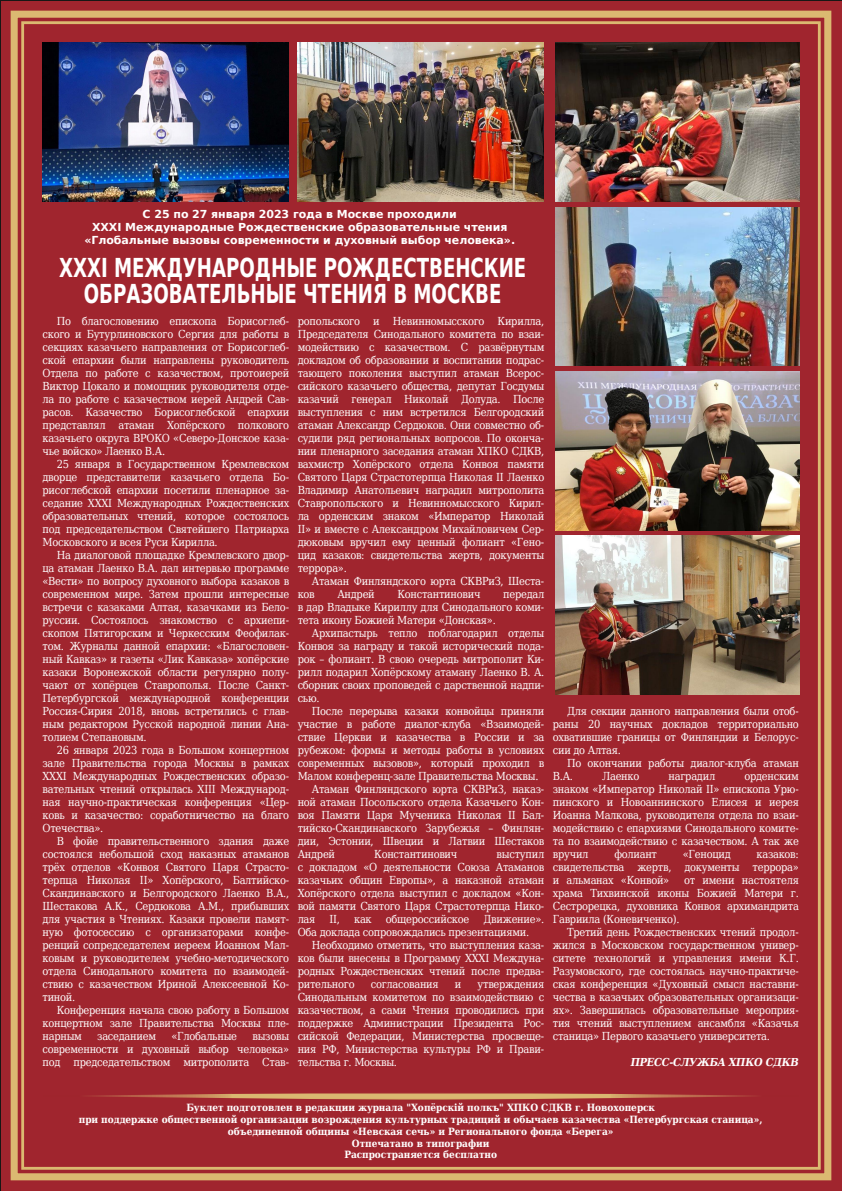
<style>
.page{position:relative;width:842px;height:1191px;background:#a0252e}
.page>*{position:absolute;margin:0;border:0;box-sizing:border-box;transform-origin:0 0}
.t1{font:700 26px/25.4px "DejaVu Sans";color:#fff;text-align:center;scale:.7 1}
.t2{font:11px/13px "DejaVu Serif Condensed";letter-spacing:-.025em;color:#fff;text-align:justify}
.t3{font:700 11px/12.8px "DejaVu Sans";letter-spacing:-.005em;color:#fff;text-align:center}
.t4{font:italic 700 11px "DejaVu Serif Condensed";letter-spacing:-.025em;color:#fff}
.t5{font:700 10px/11.7px "DejaVu Serif Condensed";letter-spacing:-.005em;color:#fff;text-align:center}
</style>
<div class="page">
<div style="left:11px;top:11px;width:820px;height:1169px;border:7px solid #dbb971"></div>
<svg style="left:43px;top:1091px;width:756px;height:9px;background:#b55a46"></svg>
<img style="left:43px;top:43px;width:245px;height:158px">
<img style="left:556px;top:43px;width:243px;height:158px">
<img style="left:298px;top:43px;width:246px;height:158px">
<img style="left:556px;top:207px;width:243px;height:159px">
<img style="left:556px;top:536px;width:243px;height:158px">
<img style="left:556px;top:371px;width:243px;height:159px">
<p class="t3" style="left:84px;top:208px;width:432px">С 25 по 27 января 2023 года в Москве проходили<br>XXXI Международные Рождественские образовательные чтения «Глобальные вызовы современности и духовный выбор человека».</p>
<h1 class="t1" style="left:59px;top:256px;width:669px">XXXI МЕЖДУНАРОДНЫЕ РОЖДЕСТВЕНСКИЕ<br>ОБРАЗОВАТЕЛЬНЫЕ ЧТЕНИЯ В МОСКВЕ</h1>
<p class="t2" style="left:43px;top:315px;width:248px;text-indent:14px">По благословению епископа Борисоглеб‐ ского и Бутурлиновского Сергия для работы в секциях казачьего направления от Борисоглеб‐ ской епархии были направлены руководитель Отдела по работе с казачеством, протоиерей Виктор Цокало и помощник руководителя отде‐ ла по работе с казачеством иерей Андрей Сав‐ расов. Казачество Борисоглебской епархии представлял атаман Хопёрского полкового казачьего округа ВРОКО «Северо-Донское каза‐ чье войско» Лаенко В.А.</p>
<p class="t2" style="left:43px;top:458px;width:248px;text-indent:14px">25 января в Государственном Кремлевском дворце представители казачьего отдела Бо‐ рисоглебской епархии посетили пленарное за‐ седание XXXI Международных Рождественских образовательных чтений, которое состоялось под председательством Святейшего Патриарха Московского и всея Руси Кирилла.</p>
<p class="t2" style="left:43px;top:549px;width:248px;text-indent:14px">На диалоговой площадке Кремлевского двор‐ ца атаман Лаенко В.А. дал интервью программе «Вести» по вопросу духовного выбора казаков в современном мире. Затем прошли интересные встречи с казаками Алтая, казачками из Бело‐ руссии. Состоялось знакомство с архиепи‐ скопом Пятигорским и Черкесским Феофилак‐ том. Журналы данной епархии: «Благословен‐ ный Кавказ» и газеты «Лик Кавказа» хопёрские казаки Воронежской области регулярно полу‐ чают от хопёрцев Ставрополья. После Санкт-Петербургской международной конференции Россия-Сирия 2018, вновь встретились с глав‐ ным редактором Русской народной линии Ана‐ толием Степановым.</p>
<p class="t2" style="left:43px;top:744px;width:248px;text-indent:14px">26 января 2023 года в Большом концертном зале Правительства города Москвы в рамках XXХI Международных Рождественских образо‐ вательных чтений открылась XIII Международ‐ ная научно-практическая конференция «Цер‐ ковь и казачество: соработничество на благо Отечества».</p>
<p class="t2" style="left:43px;top:835px;width:248px;text-indent:14px">В фойе правительственного здания даже состоялся небольшой сход наказных атаманов трёх отделов «Конвоя Святого Царя Страсто‐ терпца Николая II» Хопёрского, Балтийско-Скандинавского и Белгородского Лаенко В.А., Шестакова А.К., Сердюкова А.М., прибывших для участия в Чтениях. Казаки провели памят‐ ную фотосессию с организаторами конфе‐ ренций сопредседателем иереем Иоанном Мал‐ ковым и руководителем учебно-методического отдела Синодального комитета по взаимодей‐ ствию с казачеством Ириной Алексеевной Ко‐ тиной.</p>
<p class="t2" style="left:43px;top:1004px;width:248px;text-indent:14px">Конференция начала свою работу в Большом концертном зале Правительства Москвы пле‐ нарным</p>
<p class="t2" style="left:97px;top:1030px;width:60px">заседанием</p>
<p class="t2" style="left:171px;top:1030px;width:67px">«Глобальные</p>
<p class="t2" style="left:43px;top:1030px;width:248px;text-indent:210px">вызовы современности и духовный выбор человека» под председательством митрополита Став‐</p>
<p class="t2" style="left:298px;top:315px;width:248px">ропольского и Невинномысского Кирилла, Председателя Синодального комитета по взаи‐ модействию с казачеством. С развёрнутым докладом об образовании и воспитании подрас‐ тающего поколения выступил атаман Всерос‐ сийского казачьего общества, депутат Госдумы казачий генерал Николай Долуда. После выступления с ним встретился Белгородский атаман Александр Сердюков. Они совместно об‐ судили ряд региональных вопросов. По оконча‐ нии пленарного заседания атаман ХПКО СДКВ, вахмистр Хопёрского отдела Конвоя памяти Святого Царя Страстотерпца Николая II Лаенко Владимир Анатольевич наградил митрополита Ставропольского и Невинномысского Кирил‐ ла орденским знаком «Император Николай II» и вместе с Александром Михайловичем Сер‐ дюковым вручил ему ценный фолиант «Гено‐ цид казаков: свидетельства жертв, документы террора».</p>
<p class="t2" style="left:298px;top:575px;width:248px;text-indent:14px">Атаман Финляндского юрта СКВРиЗ, Шеста‐ ков</p>
<p class="t2" style="left:337px;top:588px;width:39px">Андрей</p>
<p class="t2" style="left:397px;top:588px;width:85px">Константинович</p>
<p class="t2" style="left:298px;top:588px;width:248px;text-indent:206px">передал в дар Владыке Кириллу для Синодального коми‐ тета икону Божией Матери «Донская».</p>
<p class="t2" style="left:298px;top:627px;width:248px;text-indent:14px">Архипастырь тепло поблагодарил отделы Конвоя за награду и такой исторический пода‐ рок – фолиант. В свою очередь митрополит Ки‐ рилл подарил Хопёрскому атаману Лаенко В. А. сборник своих проповедей с дарственной надпи‐ сью.</p>
<p class="t2" style="left:312px;top:705px;width:234px">После перерыва казаки конвойцы приняли</p>
<p class="t2" style="left:298px;top:718px;width:248px">участие в работе диалог-клуба «Взаимодей‐</p>
<p class="t2" style="left:298px;top:731px;width:248px">ствие Церкви и казачества в России и за</p>
<p class="t2" style="left:298px;top:744px;width:248px">рубежом: формы и методы работы в условиях</p>
<p class="t2" style="left:298px;top:757px;width:248px">современных вызовов», который проходил в</p>
<p class="t2" style="left:298px;top:770px;width:242px">Малом конференц-зале Правительства Москвы.</p>
<p class="t2" style="left:312px;top:783px;width:234px">Атаман Финляндского юрта СКВРиЗ, наказ‐</p>
<p class="t2" style="left:298px;top:796px;width:248px">ной атаман Посольского отдела Казачьего Кон‐</p>
<p class="t2" style="left:298px;top:809px;width:248px">воя Памяти Царя Мученика Николая II Бал‐</p>
<p class="t2" style="left:298px;top:822px;width:248px">тийско-Скандинавского Зарубежья – Финлян‐</p>
<p class="t2" style="left:298px;top:835px;width:248px">дии, Эстонии, Швеции и Латвии Шестаков</p>
<p class="t2" style="left:298px;top:848px;width:39px">Андрей</p>
<p class="t2" style="left:374px;top:848px;width:85px">Константинович</p>
<p class="t2" style="left:298px;top:848px;width:248px;text-indent:199px">выступил с докладом «О деятельности Союза Атаманов казачьих общин Европы», а наказной атаман Хопёрского отдела выступил с докладом «Кон‐ вой памяти Святого Царя Страстотерпца Нико‐ лая</p>
<p class="t2" style="left:330px;top:913px;width:12px">II,</p>
<p class="t2" style="left:354px;top:913px;width:19px">как</p>
<p class="t2" style="left:386px;top:913px;width:85px">общероссийское</p>
<p class="t2" style="left:298px;top:913px;width:248px;text-indent:186px">Движение».<br>Оба доклада сопровождались презентациями.</p>
<p class="t2" style="left:298px;top:939px;width:248px;text-indent:14px">Необходимо отметить, что выступления каза‐ ков были внесены в Программу XXХI Междуна‐ родных Рождественских чтений после предва‐ рительного</p>
<p class="t2" style="left:298px;top:978px;width:248px;text-indent:180px">утверждения Синодальным комитетом по взаимодействию с казачеством, а сами Чтения проводились при поддержке Администрации Президента Рос‐ сийской Федерации, Министерства просвеще‐ ния РФ, Министерства культуры РФ и Прави‐ тельства г. Москвы.</p>
<p class="t2" style="left:371px;top:978px;width:70px">согласования</p>
<p class="t2" style="left:455px;top:978px;width:8px">и</p>
<p class="t2" style="left:553px;top:705px;width:248px;text-indent:14px">Для секции данного направления были отоб‐ раны 20 научных докладов территориально охватившие границы от Финляндии и Белорус‐ сии до Алтая.</p>
<p class="t2" style="left:553px;top:757px;width:248px;text-indent:14px">По окончании работы диалог-клуба атаман<br>В.А.</p>
<p class="t2" style="left:602px;top:770px;width:39px">Лаенко</p>
<p class="t2" style="left:668px;top:770px;width:48px">наградил</p>
<p class="t2" style="left:553px;top:770px;width:248px;text-indent:192px">орденским знаком «Император Николай II» епископа Урю‐ пинского и Новоаннинского Елисея и иерея Иоанна Малкова, руководителя отдела по взаи‐ модействию с епархиями Синодального комите‐ та по взаимодействию с казачеством. А так же вручил</p>
<p class="t2" style="left:614px;top:848px;width:44px">фолиант</p>
<p class="t2" style="left:683px;top:848px;width:50px">«Геноцид</p>
<p class="t2" style="left:553px;top:848px;width:248px;text-indent:204px">казаков: свидетельства жертв, документы террора» и альманах «Конвой»</p>
<p class="t2" style="left:553px;top:874px;width:248px;text-indent:131px">от имени настоятеля храма Тихвинской иконы Божией Матери г.<br>Сестрорецка, духовника Конвоя архимандрита Гавриила (Коневиченко).</p>
<p class="t2" style="left:553px;top:926px;width:248px;text-indent:14px">Третий день Рождественских чтений продол‐ жился в Московском государственном универ‐ ситете технологий и управления имени К.Г.<br>Разумовского, где состоялась научно-практиче‐ ская конференция «Духовный смысл наставни‐ чества в казачьих образовательных организаци‐ ях». Завершилась образовательные мероприя‐ тия чтений выступлением ансамбля «Казачья станица» Первого казачьего университета.</p>
<p class="t4" style="left:631px;top:1056px;width:170px">ПРЕСС-СЛУЖБА ХПКО СДКВ</p>
<p class="t5" style="left:79px;top:1101px;width:685px">Буклет подготовлен в редакции журнала "Хопёрскій полкъ" ХПКО СДКВ г. Новохоперск<br>при поддержке общественной организации возрождения культурных традиций и обычаев казачества «Петербургская станица», объединенной общины «Невская сечь» и Регионального фонда «Берега»<br>Отпечатано в типографии<br>Распространяется бесплатно</p>
</div>
